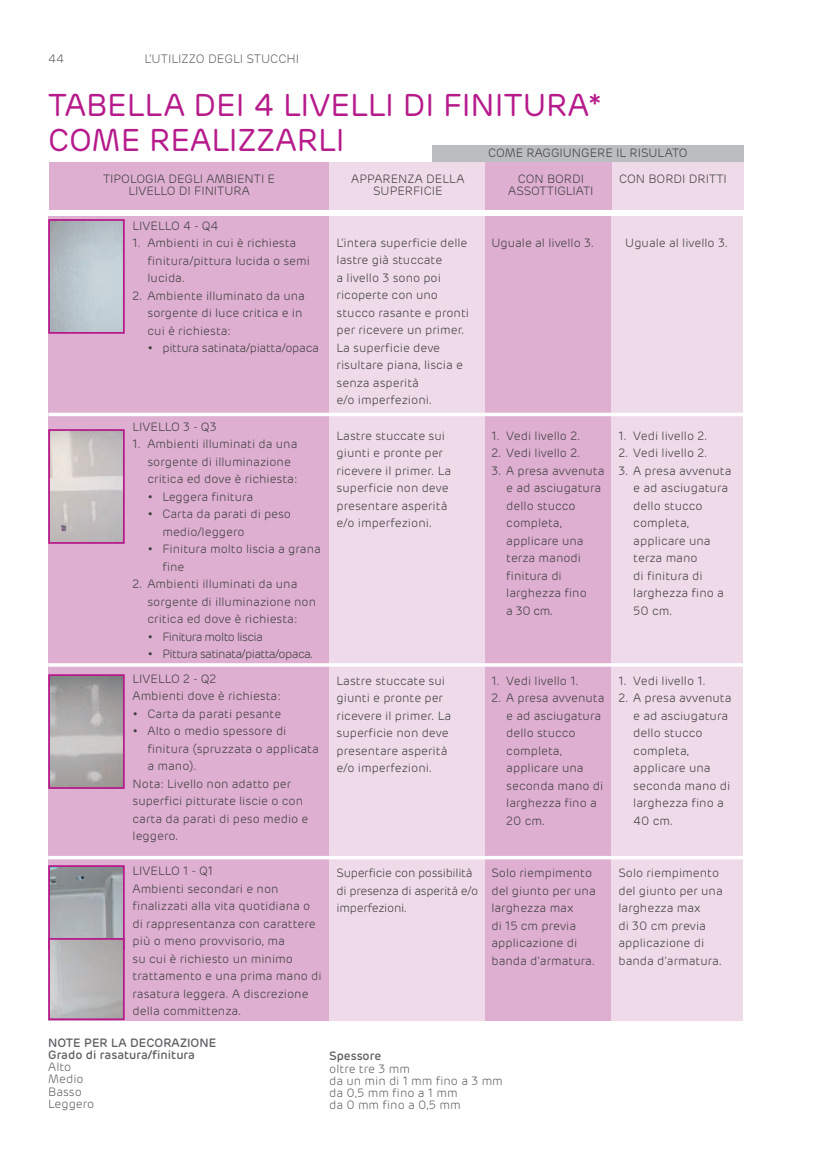
<style>
.page{position:relative;width:820px;height:1167px;background:#fff}
.page>*{position:absolute;margin:0;border:0;box-sizing:border-box;transform-origin:0 0}
.t1{font:31.5px/35px "Rubrik";color:#b61a8b}
.t2{font:300 12.25px "Rubrik";color:#5f5f62}
.t3{font:300 12.08px/17.5px "Rubrik";color:#3e3e3f}
.t4{font:300 12.08px/17.5px "Rubrik";letter-spacing:-.025em;color:#3e3e3f}
.t5{font:300 12.08px/12.2px "Rubrik";color:#5f5f62}
.t6{font:300 12.08px/24.5px "Rubrik";letter-spacing:-.05em;color:#3e3e3f}
.t7{font:500 12.08px/12.2px "Rubrik";color:#5f5f62}
</style>
<div class="page">
<div style="left:48px;top:216px;width:296px;height:804px;background:#deafd0"></div>
<div style="left:432px;top:145px;width:311px;height:52px;background:#bcbdc0"></div>
<div style="left:329px;top:216px;width:159px;height:804px;background:#efdae9"></div>
<img style="left:51px;top:222px;width:71px;height:109px">
<div style="left:48px;top:219px;width:77px;height:115px;border:2px solid #b61a8b"></div>
<img style="left:51px;top:432px;width:71px;height:109px">
<div style="left:48px;top:429px;width:77px;height:115px;border:2px solid #b61a8b"></div>
<img style="left:51px;top:677px;width:71px;height:109px">
<div style="left:48px;top:674px;width:77px;height:115px;border:2px solid #b61a8b"></div>
<img style="left:51px;top:868px;width:71px;height:70px">
<div style="left:48px;top:865px;width:77px;height:85px;border:2px solid #b61a8b"></div>
<div style="left:485px;top:216px;width:131px;height:804px;background:#deafd0"></div>
<div style="left:610px;top:216px;width:132px;height:804px;background:#efdae9"></div>
<div style="left:49px;top:162px;width:280px;height:47px;background:#deafd0"></div>
<div style="left:329px;top:162px;width:159px;height:47px;background:#efdae9"></div>
<div style="left:485px;top:162px;width:131px;height:47px;background:#deafd0"></div>
<div style="left:611px;top:162px;width:132px;height:47px;background:#efdae9"></div>
<svg style="left:48px;top:663px;width:694px;height:4px;background:#fbf7fa"></svg>
<hr style="left:48px;top:856px;width:694px;height:3px;background:#fff">
<hr style="left:48px;top:413px;width:695px;height:3px;background:#fff">
<img style="left:51px;top:941px;width:71px;height:76px">
<div style="left:48px;top:938px;width:77px;height:82px;border:2px solid #b61a8b"></div>
<p class="t2" style="left:48px;top:52px;width:18px">44</p>
<p class="t2" style="left:144px;top:52px;width:156px">L’UTILIZZO DEGLI STUCCHI</p>
<h1 class="t1" style="left:48px;top:88px;width:554px">TABELLA DEI 4 LIVELLI DI FINITURA*<br>COME REALIZZARLI</h1>
<p class="t3" style="left:488px;top:145px;width:201px">COME RAGGIUNGERE IL RISULATO</p>
<p class="t3" style="left:103px;top:173px;width:173px;line-height:12.2px;text-align:center">TIPOLOGIA DEGLI AMBIENTI E<br>LIVELLO DI FINITURA</p>
<p class="t3" style="left:351px;top:173px;width:115px;line-height:12.2px;text-align:center">APPARENZA DELLA<br>SUPERFICIE</p>
<p class="t3" style="left:508px;top:173px;width:87px;line-height:12.2px;text-align:center">CON BORDI<br>ASSOTTIGLIATI</p>
<p class="t3" style="left:619px;top:170px;width:109px">CON BORDI DRITTI</p>
<p class="t3" style="left:132px;top:217px;width:87px">LIVELLO 4 - Q4</p>
<p class="t3" style="left:147px;top:234px;width:164px;text-indent:-15px">1. Ambienti in cui è richiesta finitura/pittura lucida o semi lucida.</p>
<p class="t3" style="left:147px;top:287px;width:159px;text-indent:-15px">2. Ambiente illuminato da una sorgente di luce critica e in cui è richiesta:</p>
<p class="t4" style="left:147px;top:339px;width:173px">• pittura satinata/piatta/opaca</p>
<p class="t3" style="left:132px;top:418px;width:86px">LIVELLO 3 - Q3</p>
<p class="t3" style="left:147px;top:436px;width:151px;text-indent:-15px">1. Ambienti illuminati da una sorgente di illuminazione critica ed dove è richiesta:</p>
<p class="t3" style="left:147px;top:488px;width:107px">• Leggera finitura</p>
<p class="t3" style="left:162px;top:506px;width:130px;text-indent:-15px">• Carta da parati di peso medio/leggero</p>
<p class="t3" style="left:162px;top:541px;width:160px;text-indent:-15px">• Finitura molto liscia a grana fine</p>
<p class="t3" style="left:147px;top:576px;width:170px;text-indent:-15px">2. Ambienti illuminati da una sorgente di illuminazione non critica ed dove è richiesta:</p>
<p class="t6" style="left:147px;top:625px;width:117px">• Finitura molto liscia</p>
<p class="t6" style="left:132px;top:642px;width:182px;text-indent:15px">• Pittura satinata/piatta/opaca.<br>LIVELLO 2 - Q2</p>
<p class="t3" style="left:132px;top:688px;width:150px">Ambienti dove è richiesta:</p>
<p class="t3" style="left:132px;top:705px;width:150px">• Carta da parati pesante</p>
<p class="t3" style="left:132px;top:723px;width:155px">• Alto o medio spessore di</p>
<p class="t3" style="left:147px;top:740px;width:173px">finitura (spruzzata o applicata</p>
<p class="t3" style="left:147px;top:758px;width:51px">a mano).</p>
<p class="t3" style="left:132px;top:775px;width:160px">Nota: Livello non adatto per</p>
<p class="t3" style="left:132px;top:793px;width:172px">superfici pitturate liscie o con</p>
<p class="t3" style="left:132px;top:810px;width:177px">carta da parati di peso medio e</p>
<p class="t3" style="left:132px;top:828px;width:48px">leggero.</p>
<p class="t3" style="left:132px;top:863px;width:190px">LIVELLO 1 - Q1<br>Ambienti secondari e non finalizzati alla vita quotidiana o di rappresentanza con carattere più o meno provvisorio, ma<br>su cui è richiesto un minimo trattamento e una prima mano di rasatura leggera. A discrezione della committenza.</p>
<p class="t7" style="left:48px;top:1036px;width:169px">NOTE PER LA DECORAZIONE<br>Grado di rasatura/finitura</p>
<p class="t5" style="left:48px;top:1061px;width:48px">Alto<br>Medio<br>Basso<br>Leggero</p>
<p class="t3" style="left:336px;top:234px;width:134px">L’intera superficie delle lastre già stuccate<br>a livello 3 sono poi ricoperte con uno stucco rasante e pronti per ricevere un primer.<br>La superficie deve risultare piana, liscia e senza asperità<br>e/o imperfezioni.</p>
<p class="t3" style="left:336px;top:427px;width:116px">Lastre stuccate sui giunti e pronte per ricevere il primer. La superficie non deve presentare asperità e/o imperfezioni.</p>
<p class="t3" style="left:491px;top:234px;width:104px">Uguale al livello 3.</p>
<p class="t3" style="left:491px;top:427px;width:91px">1. Vedi livello 2.</p>
<p class="t3" style="left:491px;top:444px;width:91px">2. Vedi livello 2.</p>
<p class="t3" style="left:506px;top:462px;width:100px;text-indent:-15px">3. A presa avvenuta e ad asciugatura dello stucco completa, applicare una terza manodi finitura di larghezza fino<br>a 30 cm.</p>
<p class="t3" style="left:336px;top:672px;width:116px">Lastre stuccate sui giunti e pronte per ricevere il primer. La superficie non deve presentare asperità e/o imperfezioni.</p>
<p class="t3" style="left:491px;top:672px;width:89px">1. Vedi livello 1.</p>
<p class="t3" style="left:506px;top:689px;width:100px;text-indent:-15px">2. A presa avvenuta e ad asciugatura dello stucco completa, applicare una seconda mano di larghezza fino a<br>20 cm.</p>
<p class="t4" style="left:336px;top:864px;width:143px">Superficie con possibilità di presenza di asperità e/o imperfezioni.</p>
<p class="t3" style="left:491px;top:864px;width:106px">Solo riempimento del giunto per una larghezza max<br>di 15 cm previa applicazione di banda d’armatura.</p>
<p class="t7" style="left:329px;top:1050px;width:54px">Spessore</p>
<p class="t5" style="left:329px;top:1062px;width:175px">oltre tre 3 mm<br>da un min di 1 mm fino a 3 mm da 0,5 mm fino a 1 mm<br>da 0 mm fino a 0,5 mm</p>
<p class="t3" style="left:625px;top:234px;width:104px">Uguale al livello 3.</p>
<p class="t3" style="left:618px;top:427px;width:91px">1. Vedi livello 2.</p>
<p class="t3" style="left:618px;top:444px;width:91px">2. Vedi livello 2.</p>
<p class="t3" style="left:633px;top:462px;width:100px;text-indent:-15px">3. A presa avvenuta e ad asciugatura dello stucco completa, applicare una terza mano<br>di finitura di larghezza fino a<br>50 cm.</p>
<p class="t3" style="left:618px;top:672px;width:89px">1. Vedi livello 1.</p>
<p class="t3" style="left:633px;top:689px;width:100px;text-indent:-15px">2. A presa avvenuta e ad asciugatura dello stucco completa, applicare una seconda mano di larghezza fino a<br>40 cm.</p>
<p class="t3" style="left:618px;top:864px;width:106px">Solo riempimento del giunto per una larghezza max<br>di 30 cm previa applicazione di banda d’armatura.</p>
</div>
